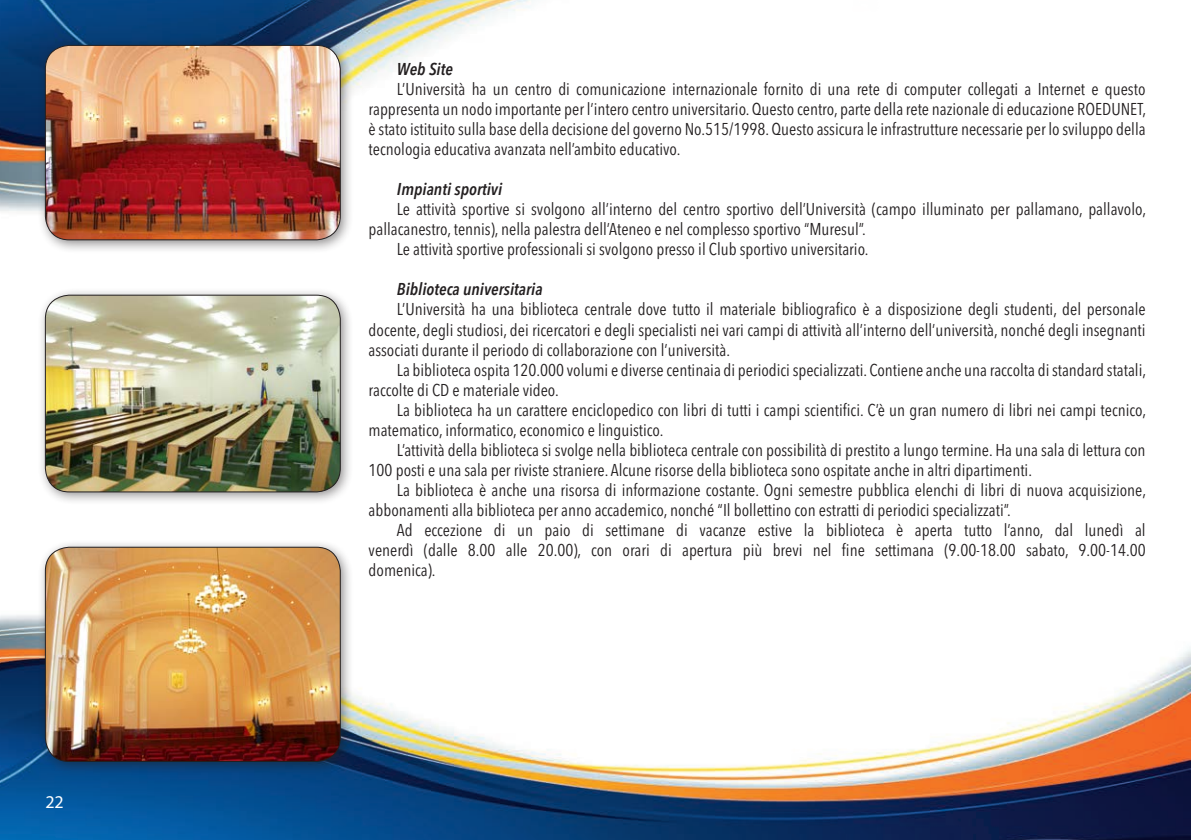
<style>
.page{position:relative;width:1191px;height:840px;background:#fff}
.page>*{position:absolute;margin:0;border:0;box-sizing:border-box;transform-origin:0 0}
.t1{font:18px "Myriad Pro";color:#fff}
.t2{font:condensed 17px/20px "Avenir Next LT Pro";color:#231f20}
.t3{font:italic 600 condensed 17px "Avenir Next LT Pro";color:#231f20}
</style>
<div class="page">
<img style="left:0;top:0;width:1191px;height:839px">
<div style="left:37px;top:37px;width:317px;height:217px;background:#231f20;opacity:.5"></div>
<img style="left:45px;top:45px;width:295px;height:195px">
<div style="left:45px;top:45px;width:295px;height:195px;border:1px solid #231f20;border-radius:24px"></div>
<div style="left:37px;top:286px;width:317px;height:219px;background:#231f20;opacity:.5"></div>
<img style="left:45px;top:295px;width:295px;height:196px">
<div style="left:45px;top:295px;width:295px;height:197px;border:1px solid #231f20;border-radius:24px"></div>
<div style="left:37px;top:538px;width:317px;height:236px;background:#231f20;opacity:.5"></div>
<img style="left:45px;top:547px;width:295px;height:214px">
<div style="left:45px;top:546px;width:295px;height:215px;border:1px solid #231f20;border-radius:24px"></div>
<p class="t1" style="left:45px;top:790px;width:20px">22</p>
<p class="t3" style="left:397px;top:59px;width:57px">Web Site</p>
<p class="t2" style="left:369px;top:79px;width:779px;text-align:justify;text-indent:28px">L’Università ha un centro di comunicazione internazionale fornito di una rete di computer collegati a Internet e questo rappresenta un nodo importante per l’intero centro universitario. Questo centro, parte della rete nazionale di educazione ROEDUNET, è stato istituito sulla base della decisione del governo No.515/1998. Questo assicura le infrastrutture necessarie per lo sviluppo della tecnologia educativa avanzata nell’ambito educativo.</p>
<p class="t3" style="left:397px;top:179px;width:107px">Impianti sportivi</p>
<p class="t2" style="left:397px;top:199px;width:750px">Le attività sportive si svolgono all’interno del centro sportivo dell’Università (campo illuminato per pallamano, pallavolo,</p>
<p class="t2" style="left:369px;top:219px;width:498px">pallacanestro, tennis), nella palestra dell’Ateneo e nel complesso sportivo “Muresul”.</p>
<p class="t2" style="left:397px;top:239px;width:473px">Le attività sportive professionali si svolgono presso il Club sportivo universitario.</p>
<p class="t3" style="left:397px;top:279px;width:147px">Biblioteca universitaria</p>
<p class="t2" style="left:369px;top:299px;width:778px;text-align:justify;text-indent:28px">L’Università ha una biblioteca centrale dove tutto il materiale bibliografico è a disposizione degli studenti, del personale docente, degli studiosi, dei ricercatori e degli specialisti nei vari campi di attività all’interno dell’università, nonché degli insegnanti associati durante il periodo di collaborazione con l’università.</p>
<p class="t2" style="left:369px;top:359px;width:779px;text-indent:28px">La biblioteca ospita 120.000 volumi e diverse centinaia di periodici specializzati. Contiene anche una raccolta di standard statali, raccolte di CD e materiale video.</p>
<p class="t2" style="left:369px;top:399px;width:779px;text-indent:28px">La biblioteca ha un carattere enciclopedico con libri di tutti i campi scientifici. C’è un gran numero di libri nei campi tecnico, matematico, informatico, economico e linguistico.</p>
<p class="t2" style="left:369px;top:439px;width:778px;text-indent:28px">L’attività della biblioteca si svolge nella biblioteca centrale con possibilità di prestito a lungo termine. Ha una sala di lettura con<br>100 posti e una sala per riviste straniere. Alcune risorse della biblioteca sono ospitate anche in altri dipartimenti.</p>
<p class="t2" style="left:369px;top:479px;width:779px;text-indent:28px">La biblioteca è anche una risorsa di informazione costante. Ogni semestre pubblica elenchi di libri di nuova acquisizione, abbonamenti alla biblioteca per anno accademico, nonché “Il bollettino con estratti di periodici specializzati”.</p>
<p class="t2" style="left:369px;top:519px;width:778px;text-align:justify;text-indent:28px">Ad eccezione di un paio di settimane di vacanze estive la biblioteca è aperta tutto l’anno, dal lunedì al venerdì (dalle 8.00 alle 20.00), con orari di apertura più brevi nel fine settimana (9.00-18.00 sabato, 9.00-14.00 domenica).</p>
</div>
